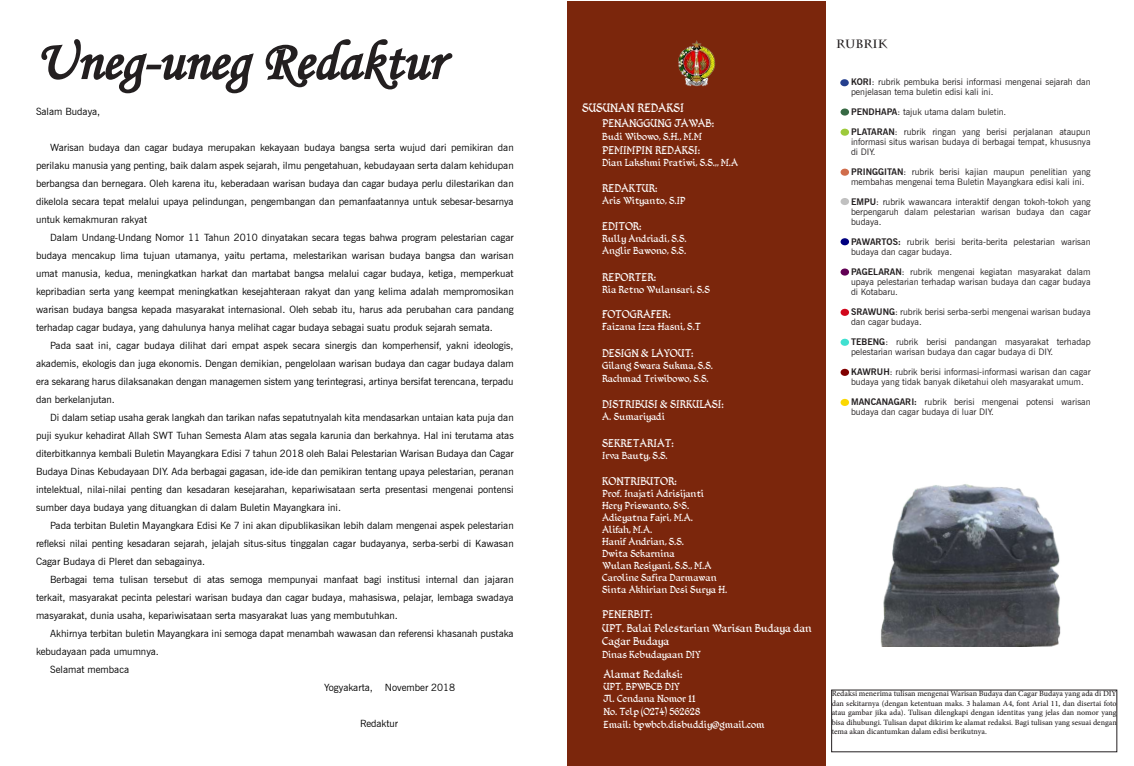
<style>
.page{position:relative;width:1134px;height:766px;background:#fff}
.page>*{position:absolute;margin:0;border:0;box-sizing:border-box;transform-origin:0 0}
.t1{font:55px "Monotype Corsiva";color:#231f20}
.t2{font:12px "Kingthings Foundation";color:#fff}
.t3{font:700 12px "Charlemagne Std";color:#231f20}
.t4{font:11px/13.2px "Kingthings Foundation";color:#fff}
.t5{font:10px/18px "News Gothic BT";color:#000;text-align:justify}
.t6{font:10px/12px "Kingthings Foundation";color:#fff}
.t7{font:9px/10px "News Gothic BT";color:#231f20}
.t8{font:500 8px/9.6px "Minion Pro";color:#231f20;text-align:justify}
.s1{font-weight:700}
</style>
<div class="page">
<div style="left:567px;top:0;width:259px;height:765px;background:#7b260c"></div>
<img style="left:678px;top:40px;width:38px;height:47px">
<div style="left:840px;top:108px;width:9px;height:7px;background:#376944;border-radius:50%"></div>
<div style="left:840px;top:169px;width:9px;height:7px;background:#d06d4c;border-radius:50%"></div>
<div style="left:840px;top:268px;width:9px;height:7px;background:#610054;border-radius:50%"></div>
<svg style="left:840px;top:338px;width:9px;height:8px"></svg>
<div style="left:840px;top:129px;width:9px;height:7px;background:#9dca3b;border-radius:50%"></div>
<div style="left:840px;top:198px;width:9px;height:7px;background:#c0c0c0;border-radius:50%"></div>
<div style="left:840px;top:369px;width:9px;height:7px;background:#800000;border-radius:50%"></div>
<div style="left:840px;top:309px;width:9px;height:7px;background:#d1081d;border-radius:50%"></div>
<div style="left:840px;top:79px;width:9px;height:7px;background:#253f8e;border-radius:50%"></div>
<div style="left:840px;top:238px;width:9px;height:7px;background:#000080;border-radius:50%"></div>
<div style="left:840px;top:399px;width:9px;height:7px;background:#fbd802;border-radius:50%"></div>
<svg style="left:41px;top:39px;width:412px;height:55px"></svg>
<img style="left:880px;top:484px;width:181px;height:162px">
<h1 class="t1" style="left:36px;top:28px;width:410px">Uneg-uneg Redaktur</h1>
<p class="t5" style="left:36px;top:102px;width:66px">Salam Budaya,</p>
<p class="t5" style="left:36px;top:138px;width:479px;text-indent:14px">Warisan budaya dan cagar budaya merupakan kekayaan budaya bangsa serta wujud dari pemikiran dan perilaku manusia yang penting, baik dalam aspek sejarah, ilmu pengetahuan, kebudayaan serta dalam kehidupan berbangsa dan bernegara. Oleh karena itu, keberadaan warisan budaya dan cagar budaya perlu dilestarikan dan dikelola secara tepat melalui upaya pelindungan, pengembangan dan pemanfaatannya untuk sebesar-besarnya untuk kemakmuran rakyat</p>
<p class="t5" style="left:36px;top:228px;width:479px;text-indent:14px">Dalam Undang-Undang Nomor 11 Tahun 2010 dinyatakan secara tegas bahwa program pelestarian cagar budaya mencakup lima tujuan utamanya, yaitu pertama, melestarikan warisan budaya bangsa dan warisan umat manusia, kedua, meningkatkan harkat dan martabat bangsa melalui cagar budaya, ketiga, memperkuat kepribadian serta yang keempat meningkatkan kesejahteraan rakyat dan yang kelima adalah mempromosikan warisan budaya bangsa kepada masyarakat internasional. Oleh sebab itu, harus ada perubahan cara pandang terhadap cagar budaya, yang dahulunya hanya melihat cagar budaya sebagai suatu produk sejarah semata.</p>
<p class="t5" style="left:36px;top:336px;width:479px;text-indent:14px">Pada saat ini, cagar budaya dilihat dari empat aspek secara sinergis dan komperhensif, yakni ideologis, akademis, ekologis dan juga ekonomis. Dengan demikian, pengelolaan warisan budaya dan cagar budaya dalam era sekarang harus dilaksanakan dengan managemen sistem yang terintegrasi, artinya bersifat terencana, terpadu dan berkelanjutan.</p>
<p class="t5" style="left:36px;top:408px;width:479px;text-indent:14px">Di dalam setiap usaha gerak langkah dan tarikan nafas sepatutnyalah kita mendasarkan untaian kata puja dan puji syukur kehadirat Allah SWT Tuhan Semesta Alam atas segala karunia dan berkahnya. Hal ini terutama atas diterbitkannya kembali Buletin Mayangkara Edisi 7 tahun 2018 oleh Balai Pelestarian Warisan Budaya dan Cagar Budaya Dinas Kebudayaan DIY. Ada berbagai gagasan, ide-ide dan pemikiran tentang upaya pelestarian, peranan intelektual, nilai-nilai penting dan kesadaran kesejarahan, kepariwisataan serta presentasi mengenai pontensi sumber daya budaya yang dituangkan di dalam Buletin Mayangkara ini.</p>
<p class="t5" style="left:36px;top:516px;width:479px;text-indent:14px">Pada terbitan Buletin Mayangkara Edisi Ke 7 ini akan dipublikasikan lebih dalam mengenai aspek pelestarian refleksi nilai penting kesadaran sejarah, jelajah situs-situs tinggalan cagar budayanya, serba-serbi di Kawasan Cagar Budaya di Pleret dan sebagainya.</p>
<p class="t5" style="left:36px;top:570px;width:479px;text-indent:14px">Berbagai tema tulisan tersebut di atas semoga mempunyai manfaat bagi institusi internal dan jajaran terkait, masyarakat pecinta pelestari warisan budaya dan cagar budaya, mahasiswa, pelajar, lembaga swadaya masyarakat, dunia usaha, kepariwisataan serta masyarakat luas yang membutuhkan.</p>
<p class="t5" style="left:50px;top:624px;width:465px">Akhirnya terbitan buletin Mayangkara ini semoga dapat menambah wawasan dan referensi khasanah pustaka</p>
<p class="t5" style="left:36px;top:642px;width:124px">kebudayaan pada umumnya.</p>
<p class="t5" style="left:50px;top:660px;width:80px">Selamat membaca</p>
<p class="t5" style="left:324px;top:678px;width:133px">Yogyakarta, November 2018</p>
<p class="t5" style="left:360px;top:714px;width:40px">Redaktur</p>
<p class="t2" style="left:582px;top:101px;width:103px">SUSUNAN REDAKSI</p>
<p class="t4" style="left:602px;top:117px;width:113px">PENANGGUNG JAWAB:</p>
<p class="t6" style="left:602px;top:131px;width:101px">Budi Wibowo, S.H., M.M</p>
<p class="t4" style="left:602px;top:143px;width:99px">PEMIMPIN REDAKSI:</p>
<p class="t6" style="left:602px;top:156px;width:137px">Dian Lakshmi Pratiwi, S.S.,, M.A</p>
<p class="t4" style="left:602px;top:182px;width:57px">REDAKTUR:</p>
<p class="t6" style="left:602px;top:195px;width:85px">Aris Wityanto, S.IP</p>
<p class="t4" style="left:602px;top:220px;width:41px">EDITOR:</p>
<p class="t6" style="left:602px;top:233px;width:86px">Rully Andriadi, S.S.<br>Anglir Bawono, S.S.</p>
<p class="t4" style="left:602px;top:271px;width:56px">REPORTER:</p>
<p class="t6" style="left:602px;top:284px;width:109px">Ria Retno Wulansari, S.S</p>
<p class="t4" style="left:602px;top:308px;width:70px">FOTOGRAFER:</p>
<p class="t6" style="left:602px;top:321px;width:100px">Faizana Izza Hasni, S.T</p>
<p class="t4" style="left:602px;top:346px;width:93px">DESIGN &amp; LAYOUT:</p>
<p class="t6" style="left:602px;top:359px;width:112px;line-height:13.2px">Gilang Swara Sukma, S.S.<br>Rachmad Triwibowo, S.S.</p>
<p class="t4" style="left:602px;top:398px;width:123px">DISTRIBUSI &amp; SIRKULASI:</p>
<p class="t6" style="left:602px;top:411px;width:64px">A. Sumariyadi</p>
<p class="t4" style="left:602px;top:436px;width:73px">SEKRETARIAT:</p>
<p class="t6" style="left:602px;top:449px;width:67px">Irva Bauty, S.S.</p>
<p class="t4" style="left:602px;top:475px;width:76px">KONTRIBUTOR:</p>
<p class="t6" style="left:602px;top:488px;width:127px">Prof. Inajati Adrisijanti<br>Hery Priswanto, S&gt;S.<br>Adieyatna Fajri, M.A.<br>Alifah, M.A.<br>Hanif Andrian, S.S.<br>Dwita Sekarnina<br>Wulan Resiyani, S.S., M.A<br>Caroline Safira Darmawan<br>Sinta Akhirian Desi Surya H.</p>
<p class="t4" style="left:602px;top:608px;width:211px">PENERBIT:<br>UPT. Balai Pelestarian Warisan Budaya dan<br>Cagar Budaya</p>
<p class="t6" style="left:602px;top:648px;width:100px">Dinas Kebudayaan DIY</p>
<p class="t4" style="left:603px;top:668px;width:81px">Alamat Redaksi:</p>
<p class="t6" style="left:603px;top:681px;width:98px">UPT. BPWBCB DIY<br>Jl. Cendana Nomor 11<br>No. Telp (0274) 562628</p>
<p class="t6" style="left:603px;top:718px;width:163px">Email: bpwbcb.disbuddiy@gmail.com</p>
<p class="t3" style="left:836px;top:37px;width:53px">Rubrik</p>
<p class="t7" style="left:851px;top:77px;width:241px"><span class="s1">KORI</span>: rubrik pembuka berisi informasi mengenai sejarah dan penjelasan tema buletin edisi kali ini.</p>
<p class="t7" style="left:851px;top:107px;width:157px"><span class="s1">PENDHAPA</span>: tajuk utama dalam buletin.</p>
<p class="t7" style="left:851px;top:127px;width:241px;text-align:justify"><span class="s1">PLATARAN</span>: rubrik ringan yang berisi perjalanan ataupun informasi situs warisan budaya di berbagai tempat, khususnya di DIY.</p>
<p class="t7" style="left:851px;top:167px;width:241px"><span class="s1">PRINGGITAN</span>: rubrik berisi kajian maupun penelitian yang membahas mengenai tema Buletin Mayangkara edisi kali ini.</p>
<p class="t7" style="left:851px;top:197px;width:241px;text-align:justify"><span class="s1">EMPU</span>: rubrik wawancara interaktif dengan tokoh-tokoh yang berpengaruh dalam pelestarian warisan budaya dan cagar budaya.</p>
<p class="t7" style="left:851px;top:237px;width:241px"><span class="s1">PAWARTOS:</span> rubrik berisi berita-berita pelestarian warisan budaya dan cagar budaya.</p>
<p class="t7" style="left:851px;top:267px;width:241px;text-align:justify"><span class="s1">PAGELARAN</span>: rubrik mengenai kegiatan masyarakat dalam upaya pelestarian terhadap warisan budaya dan cagar budaya di Kotabaru.</p>
<p class="t7" style="left:851px;top:307px;width:241px"><span class="s1">SRAWUNG</span>: rubrik berisi serba-serbi mengenai warisan budaya dan cagar budaya.</p>
<p class="t7" style="left:851px;top:337px;width:241px"><span class="s1">TEBENG</span>: rubrik berisi pandangan masyarakat terhadap pelestarian warisan budaya dan cagar budaya di DIY.</p>
<p class="t7" style="left:851px;top:367px;width:241px"><span class="s1">KAWRUH</span>: rubrik berisi informasi-informasi warisan dan cagar budaya yang tidak banyak diketahui oleh masyarakat umum.</p>
<p class="t7" style="left:851px;top:397px;width:241px"><span class="s1">MANCANAGARI:</span> rubrik berisi mengenai potensi warisan budaya dan cagar budaya di luar DIY.</p>
<p class="t8" style="left:832px;top:688px;width:286px">Redaksi menerima tulisan mengenai Warisan Budaya dan Cagar Budaya yang ada di DIY dan sekitarnya (dengan ketentuan maks. 3 halaman A4, font Arial 11, dan disertai foto atau gambar jika ada). Tulisan dilengkapi dengan identitas yang jelas dan nomor yang bisa dihubungi. Tulisan dapat dikirim ke alamat redaksi. Bagi tulisan yang sesuai dengan tema akan dicantumkan dalam edisi berikutnya.</p>
</div>
